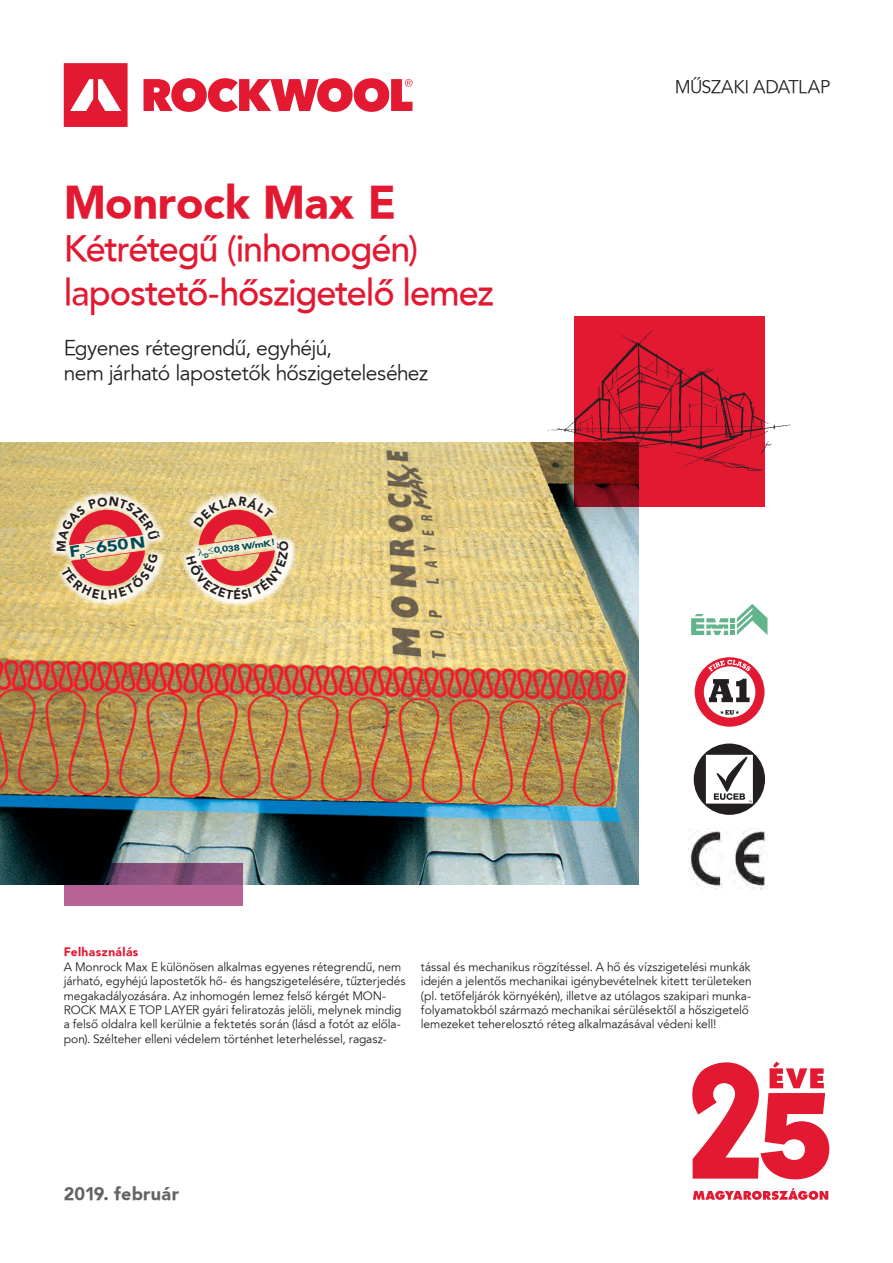
<style>
.page{position:relative;width:893px;height:1263px;background:#fff}
.page>*{position:absolute;margin:0;border:0;box-sizing:border-box;transform-origin:0 0}
.t1{font:45px "Avenir Blk PFL";letter-spacing:.005em;color:#e21931}
.t2{font:36px/43.2px "Avenir Md PFL";color:#e21931}
.t3{font:21px/25.2px "Avenir Bk PFL";letter-spacing:.025em;color:#231f20}
.t4{font:18px "Avenir Bk PFL";letter-spacing:.02em;color:#231f20}
.t5{font:18px "Avenir Blk PFL";letter-spacing:.02em;color:#636366}
.t6{font:15px "Avenir Blk PFL";color:#004b57;scale:1.25 1}
.kenyér{font:12px/14.4px "Avenir Bk PFL";letter-spacing:.04em;color:#231f20}
.szövegközi_cím{font:12px "Avenir Blk PFL";letter-spacing:.045em;color:#e21931}
.t7{font:8.4px "Avenir Blk PFL";color:#004b57;scale:1.25 1}
</style>
<div class="page">
<img style="left:0;top:442px;width:639px;height:442px">
<svg style="left:64px;top:63px;width:64px;height:64px"></svg>
<svg style="left:144px;top:78px;width:268px;height:34px"></svg>
<svg style="left:574px;top:492px;width:190px;height:14px;background:#c2162b"></svg>
<img style="left:690px;top:830px;width:78px;height:59px">
<svg style="left:695px;top:657px;width:69px;height:70px"></svg>
<svg style="left:694px;top:743px;width:71px;height:72px"></svg>
<img style="left:530px;top:316px;width:261px;height:176px">
<svg style="left:64px;top:863px;width:178px;height:42px;background:#8a4e77"></svg>
<svg style="left:691px;top:604px;width:76px;height:31px"></svg>
<svg style="left:692px;top:1062px;width:137px;height:117px"></svg>
<svg style="left:693px;top:1188px;width:135px;height:12px"></svg>
<svg style="left:42px;top:482px;width:129px;height:132px;background:#e6bc93"></svg>
<svg style="left:177px;top:483px;width:126px;height:131px;background:#e9be97"></svg>
<p class="t1" style="left:64px;top:172px;width:332px">Monrock Max E</p>
<p class="t2" style="left:64px;top:228px;width:431px">Kétrétegű (inhomogén) lapostető-hőszigetelő lemez</p>
<p class="t3" style="left:64px;top:336px;width:365px">Egyenes rétegrendű, egyhéjú,<br>nem járható lapostetők hőszigeteleséhez</p>
<p class="t6" style="left:68px;top:542px;width:62px;rotate:-8deg">F<sub>p</sub>≥650N</p>
<p class="t7" style="left:197px;top:547px;width:63px;rotate:-8deg">●<sub>D</sub>≤0,038 W/mK!</p>
<p class="t4" style="left:675px;top:75px;width:156px">MŰSZAKI ADATLAP</p>
<p class="szövegközi_cím" style="left:64px;top:944px;width:76px">Felhasználás</p>
<p class="kenyér" style="left:64px;top:960px;width:343px">A Monrock Max E különösen alkalmas egyenes rétegrendű, nem járható, egyhéjú lapostetők hő- és hangszigetelésére, tűzterjedés megakadályozására. Az inhomogén lemez felső kérgét MON-ROCK MAX E TOP LAYER gyári feliratozás jelöli, melynek mindig a felső oldalra kell kerülnie a fektetés során (lásd a fotót az előla&shy;pon). Szélteher elleni védelem történhet leterheléssel, ragasz-</p>
<p class="kenyér" style="left:421px;top:960px;width:332px">tással és mechanikus rögzítéssel. A hő és vízszigetelési munkák idején a jelentős mechanikai igénybevételnek kitett területeken (pl. tetőfeljárók környékén), illetve az utólagos szakipari munka&shy;folyamatokból származó mechanikai sérülésektől a hőszigetelő lemezeket teherelosztó réteg alkalmazásával védeni kell!</p>
<p class="t5" style="left:64px;top:1181px;width:117px">2019. február</p>
</div>
